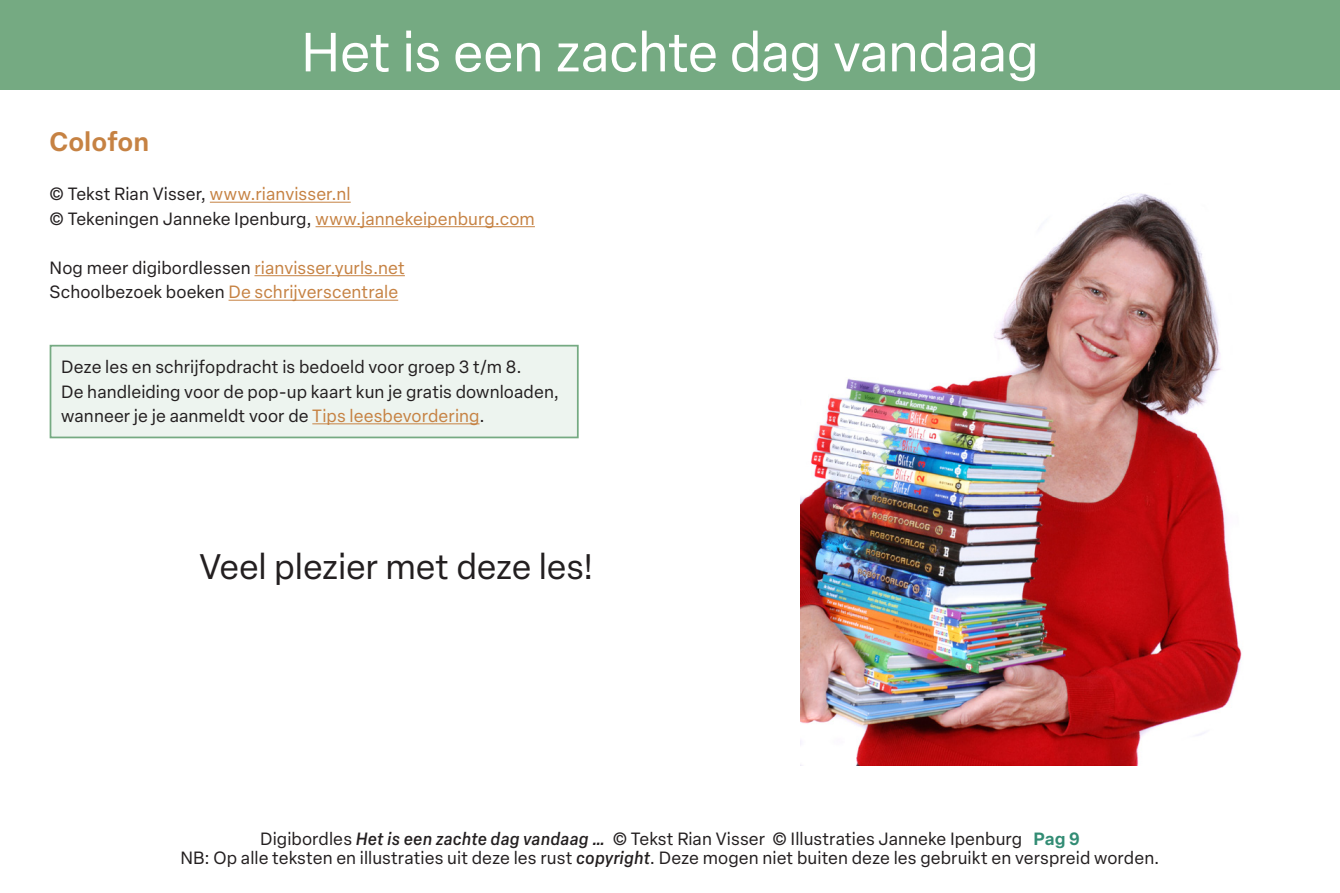
<style>
.page{position:relative;width:1340px;height:893px;background:#fff}
.page>*{position:absolute;margin:0;border:0;box-sizing:border-box;transform-origin:0 0}
.t1{font:54.25px "Elza Text";letter-spacing:-.01em;color:#fff}
.plat{font:35px "Elza Text";letter-spacing:-.005em;color:#231f20}
.k3_Tussenkopje{font:600 26.25px "Elza Text";color:#c68243}
.plat_klein{font:17.5px/24.5px "Elza Text";letter-spacing:.005em;color:#231f20}
.plat_klein-2{font:17.5px "Elza Text";letter-spacing:.005em;color:#c68243}
.s1{color:#c68243}
.s2{color:#231f20}
.s3{font-weight:500;font-style:italic}
.s4{font-weight:600;color:#328c74}
</style>
<div class="page">
<div style="left:0;top:0;width:1339px;height:89px;background:#75aa82"></div>
<img style="left:800px;top:193px;width:442px;height:572px">
<div style="left:50px;top:346px;width:528px;height:91px;background:#edf4ef"></div>
<hr style="left:312px;top:423px;width:167px;height:1px;background:#c68243">
<div style="left:50px;top:345px;width:528px;height:93px;border:2px solid #75aa82"></div>
<hr style="left:210px;top:202px;width:141px;height:1px;background:#c68243">
<hr style="left:315px;top:226px;width:220px;height:1px;background:#c68243">
<hr style="left:254px;top:275px;width:151px;height:1px;background:#c68243">
<hr style="left:228px;top:300px;width:170px;height:1px;background:#c68243">
<h1 class="t1" style="left:301px;top:12px;width:739px">Het is een zachte dag vandaag</h1>
<p class="k3_Tussenkopje" style="left:50px;top:121px;width:101px">Colofon</p>
<p class="plat_klein" style="left:50px;top:181px;width:302px">© Tekst Rian Visser, <span class="s1">www.rianvisser.nl</span></p>
<p class="plat_klein" style="left:50px;top:206px;width:487px">© Tekeningen Janneke Ipenburg, <span class="s1">www.jannekeipenburg.com</span></p>
<p class="plat_klein" style="left:50px;top:255px;width:357px">Nog meer digibordlessen <span class="s1">rianvisser.yurls.net</span></p>
<p class="plat_klein-2" style="left:50px;top:279px;width:350px"><span class="s2">Schoolbezoek boeken</span> De schrijverscentrale</p>
<p class="plat_klein" style="left:61px;top:354px;width:499px">Deze les en schrijfopdracht is bedoeld voor groep 3 t/m 8.<br>De handleiding voor de pop-up kaart kun je gratis downloaden, wanneer je je aanmeldt voor de <span class="s1">Tips leesbevordering</span>.</p>
<p class="plat" style="left:199px;top:541px;width:395px">Veel plezier met deze les!</p>
<p class="plat_klein" style="left:180px;top:828px;width:980px;line-height:19.2px;text-align:center">Digibordles <span class="s3">Het is een zachte dag vandaag …</span> © Tekst Rian Visser © Illustraties Janneke Ipenburg <span class="s4">Pag 9<br></span>NB: Op alle teksten en illustraties uit deze les rust <span class="s3">copyright</span>. Deze mogen niet buiten deze les gebruikt en verspreid worden.</p>
</div>
